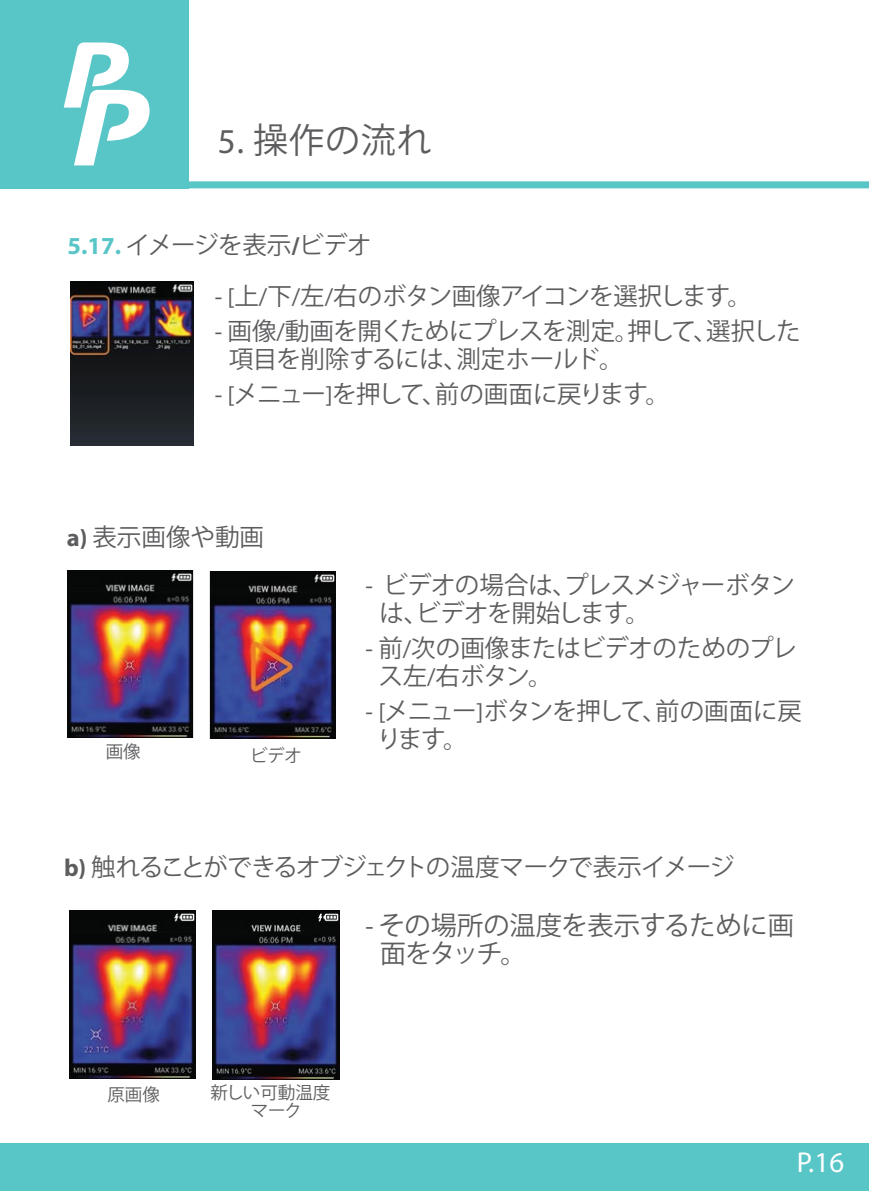
<style>
.page{position:relative;width:869px;height:1191px;background:#fff}
.page>*{position:absolute;margin:0;border:0;box-sizing:border-box;transform-origin:0 0}
.t1{font:35px "Koz Go Pr 6 N";letter-spacing:.025em;color:#5d5d60}
.t2{font:28.7px "Myriad Pro";color:#fff}
.t3{font:26.25px/28px "Koz Go Pr 6 N";letter-spacing:-.01em;color:#5d5d60}
.t4{font:24.5px/28px "Koz Go Pr 6 N";letter-spacing:-.03em;color:#5d5d60}
.t5{font:24.5px "Koz Go Pr 6 N";letter-spacing:-.06em;color:#5d5d60}
.t6{font:24.5px "Koz Go Pr 6 N";color:#5d5d60}
.t7{font:17.5px/17.5px "Koz Go Pr 6 N";color:#5d5d60}
.s1{font-family:"Myriad Pro"}
.s2{font-family:"Myriad Pro";font-weight:700;color:#59c5c7}
.s3{font-family:"Myriad Pro";font-weight:700}
</style>
<div class="page">
<div style="left:0;top:1144px;width:868px;height:47px;background:#58c5c7"></div>
<div style="left:0;top:0;width:189px;height:188px;background:#58c5c7"></div>
<svg style="left:64px;top:42px;width:85px;height:123px"></svg>
<div style="left:189px;top:181px;width:679px;height:7px;background:#58c5c7"></div>
<img style="left:70px;top:282px;width:124px;height:163px">
<img style="left:68px;top:571px;width:267px;height:167px">
<img style="left:212px;top:910px;width:127px;height:169px">
<img style="left:69px;top:910px;width:127px;height:168px">
<h1 class="t1" style="left:218px;top:120px;width:215px"><span class="s1">5.</span> 操作の流れ</h1>
<p class="t4" style="left:67px;top:232px;width:305px"><span class="s2">5.17.</span> イメージを表示<span class="s3">/</span>ビデオ</p>
<p class="t4" style="left:215px;top:282px;width:538px"><span class="s1">- [</span>上<span class="s1">/</span>下<span class="s1">/</span>左<span class="s1">/</span>右のボタン画像アイコンを選択します。</p>
<p class="t4" style="left:229px;top:317px;width:573px;text-indent:-14px"><span class="s1">-</span> 画像<span class="s1">/</span>動画を開くためにプレスを測定。押して、選択した項目を削除するには、測定ホールド。</p>
<p class="t4" style="left:215px;top:380px;width:456px"><span class="s1">- [</span>メニュー<span class="s1">]</span>を押して、前の画面に戻ります。</p>
<p class="t6" style="left:67px;top:523px;width:199px"><span class="s3">a)</span> 表示画像や動画</p>
<p class="t7" style="left:106px;top:742px;width:36px">画像</p>
<p class="t7" style="left:250px;top:747px;width:53px">ビデオ</p>
<p class="t4" style="left:379px;top:571px;width:417px;text-indent:-14px"><span class="s1">-</span> ビデオの場合は、プレスメジャーボタンは、ビデオを開始します。</p>
<p class="t4" style="left:378px;top:634px;width:419px;text-indent:-13px"><span class="s1">-</span> 前<span class="s1">/</span>次の画像またはビデオのためのプレス左<span class="s1">/</span>右ボタン。</p>
<p class="t4" style="left:377px;top:697px;width:426px;text-indent:-11px"><span class="s1">- [</span>メニュー<span class="s1">]</span>ボタンを押して、前の画面に戻ります。</p>
<p class="t5" style="left:64px;top:853px;width:671px"><span class="s3">b)</span> 触れることができるオブジェクトの温度マークで表示イメージ</p>
<p class="t3" style="left:379px;top:911px;width:415px;text-indent:-14px"><span class="s1">-</span> その場所の温度を表示するために画面をタッチ。</p>
<p class="t7" style="left:107px;top:1086px;width:54px">原画像</p>
<p class="t7" style="left:251px;top:1084px;width:81px;text-indent:-40px">新しい可動温度マーク</p>
<p class="t2" style="left:796px;top:1145px;width:49px">P.16</p>
</div>
